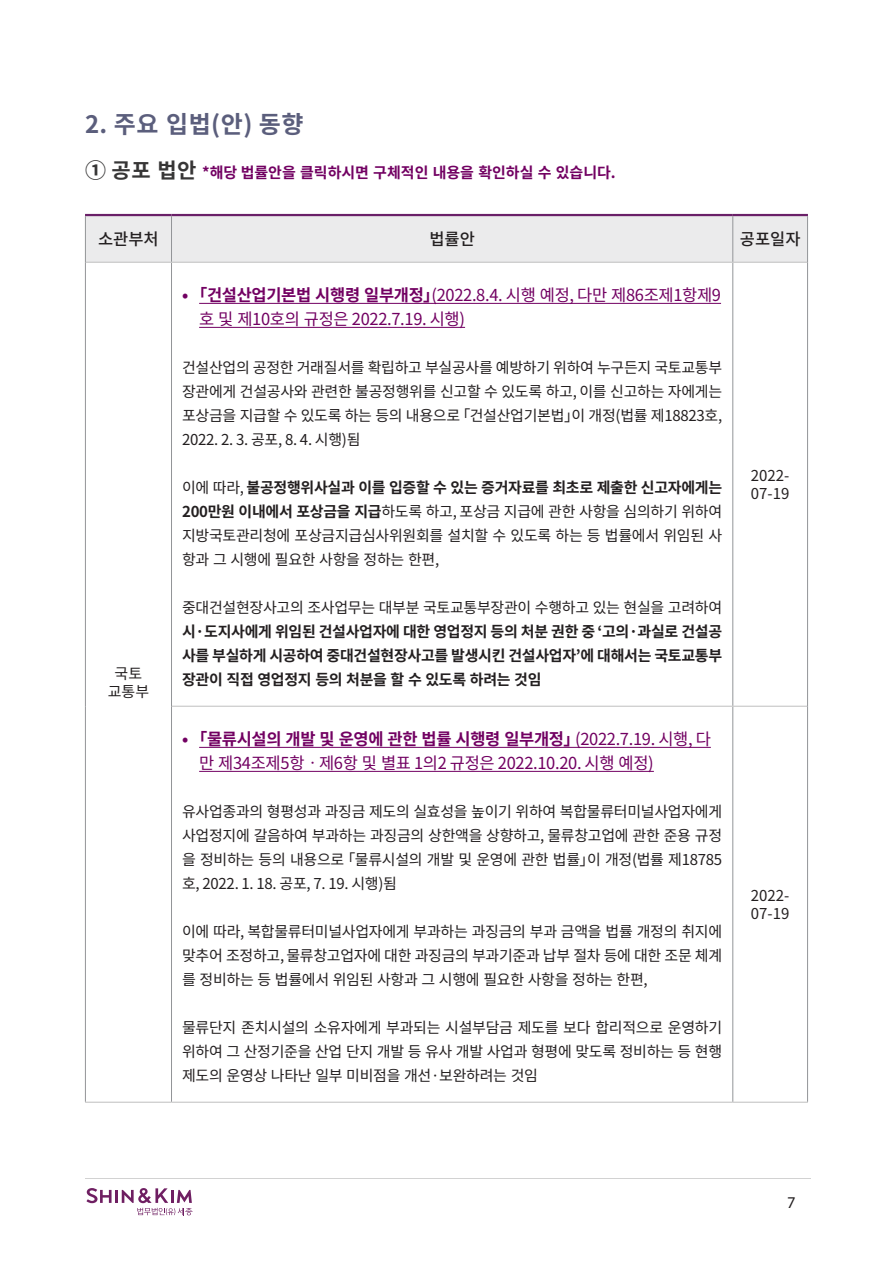
<style>
.page{position:relative;width:893px;height:1263px;background:#fff}
.page>*{position:absolute;margin:0;border:0;box-sizing:border-box;transform-origin:0 0}
.t1{font:700 24px "Noto Sans CJ Kkr";color:#5b5e7c}
.t2{font:16.5px/24px "Noto Sans CJ Kkr";letter-spacing:-.02em;color:#720062}
.t3{font:500 16.5px "Noto Sans CJ Kkr";color:#231f20}
.t4{font:16.5px "Myriad Pro";color:#231f20}
.t5{font:15px/24px "Noto Sans CJ Kkr";letter-spacing:-.02em;color:#231f20;text-align:justify}
.t6{font:700 15px/24px "Noto Sans CJ Kkr";letter-spacing:-.02em;color:#231f20;text-align:justify}
.t7{font:700 15px "Noto Sans CJ Kkr";color:#720062}
.s1{font-size:21px;color:#373636}
.s2{font-weight:700}
.s3{font-weight:400}
</style>
<div class="page">
<svg style="left:86px;top:1188px;width:107px;height:27px"></svg>
<hr style="left:85px;top:1178px;width:726px;height:1px;background:#d2d2d2">
<div style="left:86px;top:216px;width:721px;height:46px;background:#ebebec"></div>
<hr style="left:85px;top:214px;width:86px;height:2px;background:#6a2068">
<hr style="left:171px;top:214px;width:562px;height:2px;background:#6a2068">
<hr style="left:733px;top:214px;width:75px;height:2px;background:#6a2068">
<hr style="left:85px;top:216px;width:1px;height:46px;background:#939598">
<hr style="left:171px;top:216px;width:1px;height:46px;background:#939598">
<hr style="left:732px;top:216px;width:1px;height:46px;background:#939598">
<hr style="left:807px;top:216px;width:1px;height:46px;background:#939598">
<hr style="left:85px;top:262px;width:1px;height:444px;background:#939598">
<hr style="left:171px;top:263px;width:1px;height:443px;background:#939598">
<hr style="left:732px;top:263px;width:1px;height:443px;background:#939598">
<hr style="left:807px;top:262px;width:1px;height:444px;background:#939598">
<hr style="left:85px;top:706px;width:1px;height:396px;background:#939598">
<hr style="left:171px;top:706px;width:1px;height:396px;background:#939598">
<hr style="left:732px;top:706px;width:1px;height:396px;background:#939598">
<hr style="left:807px;top:706px;width:1px;height:396px;background:#939598">
<hr style="left:86px;top:262px;width:85px;height:1px;background:#bfbfbf">
<hr style="left:171px;top:262px;width:562px;height:1px;background:#bfbfbf">
<hr style="left:733px;top:262px;width:74px;height:1px;background:#bfbfbf">
<hr style="left:172px;top:706px;width:561px;height:1px;background:#bfbfbf">
<hr style="left:733px;top:706px;width:74px;height:1px;background:#bfbfbf">
<hr style="left:85px;top:1102px;width:86px;height:1px;background:#bfbfbf">
<hr style="left:733px;top:1102px;width:75px;height:1px;background:#bfbfbf">
<hr style="left:171px;top:1102px;width:562px;height:1px;background:#bfbfbf">
<hr style="left:199px;top:303px;width:522px;height:1px;background:#720062">
<hr style="left:199px;top:327px;width:266px;height:1px;background:#720062">
<hr style="left:199px;top:747px;width:512px;height:1px;background:#720062">
<hr style="left:199px;top:771px;width:455px;height:1px;background:#720062">
<p class="t1" style="left:85px;top:111px;width:220px">2. 주요 입법(안) 동향</p>
<p class="t7" style="left:85px;top:164px;width:532px"><span class="s1">① 공포 법안</span> *해당 법률안을 클릭하시면 구체적인 내용을 확인하실 수 있습니다.</p>
<p class="t3" style="left:98px;top:230px;width:62px">소관부처</p>
<p class="t3" style="left:429px;top:230px;width:47px">법률안</p>
<p class="t3" style="left:740px;top:230px;width:62px">공포일자</p>
<p class="t5" style="left:115px;top:662px;width:29px">국토</p>
<p class="t5" style="left:108px;top:680px;width:43px">교통부</p>
<p class="t2" style="left:199px;top:283px;width:523px;text-indent:-17px"><span class="s2">• ｢건설산업기본법 시행령 일부개정」</span>(2022.8.4. 시행 예정, 다만 제86조제1항제9 호 및 제10호의 규정은 2022.7.19. 시행)</p>
<p class="t5" style="left:182px;top:356px;width:542px">건설산업의 공정한 거래질서를 확립하고 부실공사를 예방하기 위하여 누구든지 국토교통부 장관에게 건설공사와 관련한 불공정행위를 신고할 수 있도록 하고, 이를 신고하는 자에게는 포상금을 지급할 수 있도록 하는 등의 내용으로 「건설산업기본법」이 개정(법률 제18823호, 2022. 2. 3. 공포, 8. 4. 시행)됨</p>
<p class="t5" style="left:182px;top:476px;width:542px">이에 따라, <span class="s2">불공정행위사실과 이를 입증할 수 있는 증거자료를 최초로 제출한 신고자에게는 200만원 이내에서 포상금을 지급</span>하도록 하고, 포상금 지급에 관한 사항을 심의하기 위하여 지방국토관리청에 포상금지급심사위원회를 설치할 수 있도록 하는 등 법률에서 위임된 사 항과 그 시행에 필요한 사항을 정하는 한편,</p>
<p class="t6" style="left:182px;top:596px;width:542px"><span class="s3">중대건설현장사고의 조사업무는 대부분 국토교통부장관이 수행하고 있는 현실을 고려하여 </span>시·도지사에게 위임된 건설사업자에 대한 영업정지 등의 처분 권한 중 ‘고의·과실로 건설공 사를 부실하게 시공하여 중대건설현장사고를 발생시킨 건설사업자’에 대해서는 국토교통부 장관이 직접 영업정지 등의 처분을 할 수 있도록 하려는 것임</p>
<p class="t2" style="left:199px;top:727px;width:513px;text-indent:-17px"><span class="s2">• ｢물류시설의 개발 및 운영에 관한 법률 시행령 일부개정」</span>(2022.7.19. 시행, 다 만 제34조제5항ㆍ제6항 및 별표 1의2 규정은 2022.10.20. 시행 예정)</p>
<p class="t5" style="left:182px;top:800px;width:542px">유사업종과의 형평성과 과징금 제도의 실효성을 높이기 위하여 복합물류터미널사업자에게 사업정지에 갈음하여 부과하는 과징금의 상한액을 상향하고, 물류창고업에 관한 준용 규정 을 정비하는 등의 내용으로 「물류시설의 개발 및 운영에 관한 법률」이 개정(법률 제18785 호, 2022. 1. 18. 공포, 7. 19. 시행)됨</p>
<p class="t5" style="left:182px;top:920px;width:542px">이에 따라, 복합물류터미널사업자에게 부과하는 과징금의 부과 금액을 법률 개정의 취지에 맞추어 조정하고, 물류창고업자에 대한 과징금의 부과기준과 납부 절차 등에 대한 조문 체계 를 정비하는 등 법률에서 위임된 사항과 그 시행에 필요한 사항을 정하는 한편,</p>
<p class="t5" style="left:182px;top:1016px;width:541px">물류단지 존치시설의 소유자에게 부과되는 시설부담금 제도를 보다 합리적으로 운영하기 위하여 그 산정기준을 산업 단지 개발 등 유사 개발 사업과 형평에 맞도록 정비하는 등 현행 제도의 운영상 나타난 일부 미비점을 개선·보완하려는 것임</p>
<p class="t5" style="left:751px;top:464px;width:40px">2022-</p>
<p class="t5" style="left:751px;top:482px;width:40px">07-19</p>
<p class="t5" style="left:751px;top:884px;width:40px">2022-</p>
<p class="t5" style="left:751px;top:902px;width:40px">07-19</p>
<p class="t4" style="left:787px;top:1192px;width:10px">7</p>
</div>
